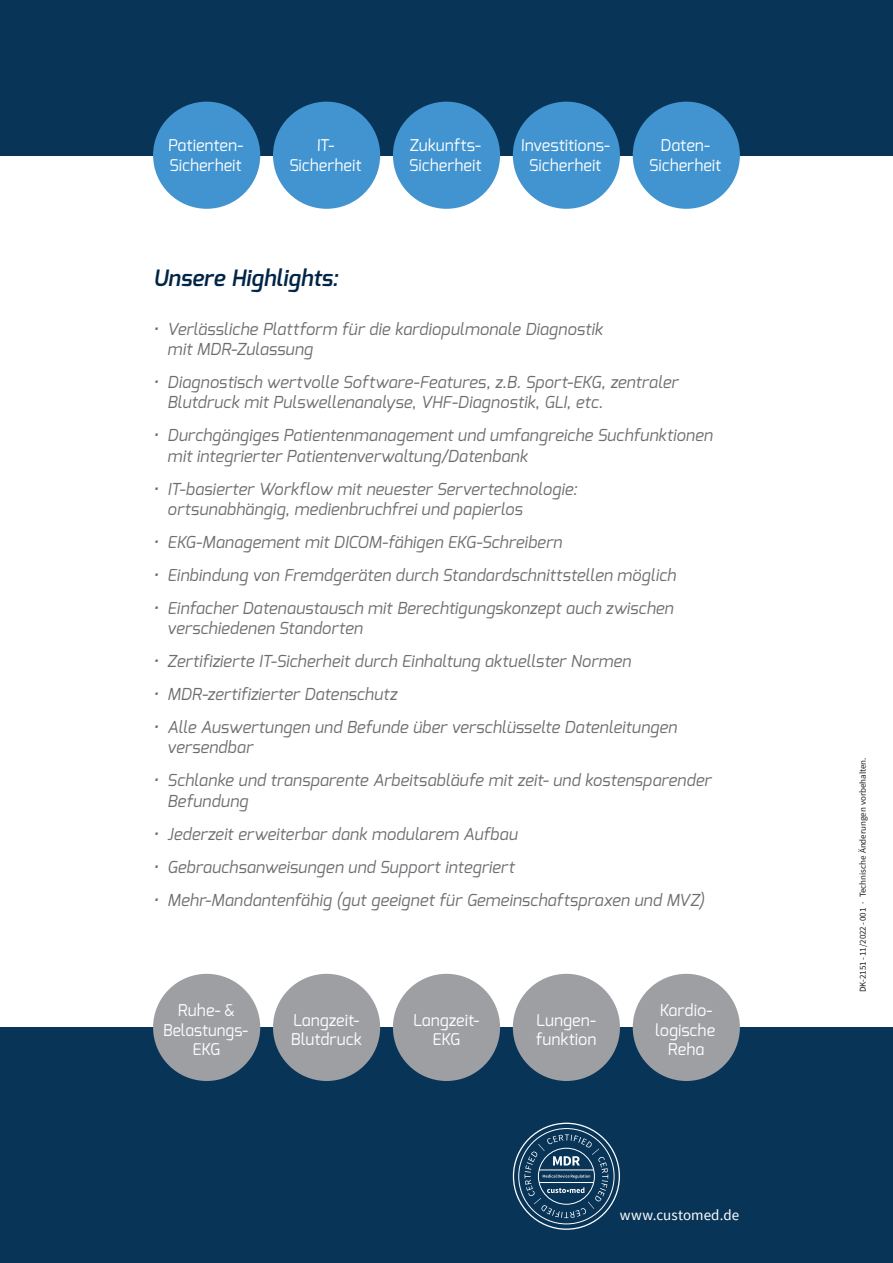
<style>
.page{position:relative;width:893px;height:1263px;background:#fff}
.page>*{position:absolute;margin:0;border:0;box-sizing:border-box;transform-origin:0 0}
.t1{font:italic 600 22.5px "Exo";letter-spacing:.005em;color:#022546}
.t2{font:italic 16.5px/20.2px "Exo";letter-spacing:.005em;color:#6c6d70}
.t3{font:italic 16.2px/19.8px "Exo";letter-spacing:.005em;color:#fff;text-align:center}
.t4{font:15px "Source Sans Pro";letter-spacing:.005em;color:#fff}
.t5{font:9px "Source Sans Pro";color:#231f20}
</style>
<div class="page">
<div style="left:0;top:0;width:893px;height:155px;background:#083458"></div>
<div style="left:0;top:1027px;width:893px;height:236px;background:#083458"></div>
<svg style="left:525px;top:1134px;width:83px;height:84px"></svg>
<div style="left:153px;top:102px;width:107px;height:107px;background:#4194d0;border-radius:50%"></div>
<div style="left:273px;top:102px;width:107px;height:107px;background:#4194d0;border-radius:50%"></div>
<div style="left:393px;top:102px;width:107px;height:107px;background:#4194d0;border-radius:50%"></div>
<div style="left:513px;top:102px;width:107px;height:107px;background:#4194d0;border-radius:50%"></div>
<div style="left:633px;top:102px;width:107px;height:107px;background:#4194d0;border-radius:50%"></div>
<div style="left:153px;top:974px;width:107px;height:107px;background:#9d9fa2;border-radius:50%"></div>
<div style="left:273px;top:974px;width:107px;height:107px;background:#9d9fa2;border-radius:50%"></div>
<div style="left:393px;top:974px;width:107px;height:107px;background:#9d9fa2;border-radius:50%"></div>
<div style="left:513px;top:974px;width:107px;height:107px;background:#9d9fa2;border-radius:50%"></div>
<div style="left:633px;top:974px;width:107px;height:107px;background:#9d9fa2;border-radius:50%"></div>
<p class="t3" style="left:168px;top:135px;width:79px;text-align:left">Patienten-<br>Sicherheit</p>
<p class="t3" style="left:289px;top:135px;width:74px">IT-<br>Sicherheit</p>
<p class="t3" style="left:409px;top:135px;width:76px;text-align:left">Zukunfts-<br>Sicherheit</p>
<p class="t3" style="left:521px;top:135px;width:93px">Investitions-<br>Sicherheit</p>
<p class="t3" style="left:649px;top:135px;width:74px">Daten-<br>Sicherheit</p>
<h1 class="t1" style="left:153px;top:264px;width:187px">Unsere Highlights:</h1>
<p class="t2" style="left:167px;top:319px;width:437px;text-indent:-14px">• Verlässliche Plattform für die kardiopulmonale Diagnostik mit MDR-Zulassung</p>
<p class="t2" style="left:167px;top:372px;width:512px;text-indent:-14px">• Diagnostisch wertvolle Software-Features, z.B. Sport-EKG, zentraler<br>Blutdruck mit Pulswellenanalyse, VHF-Diagnostik, GLI, etc.</p>
<p class="t2" style="left:167px;top:425px;width:547px;text-indent:-14px">• Durchgängiges Patientenmanagement und umfangreiche Suchfunktionen mit integrierter Patientenverwaltung/Datenbank</p>
<p class="t2" style="left:167px;top:479px;width:411px;text-indent:-14px">• IT-basierter Workflow mit neuester Servertechnologie: ortsunabhängig, medienbruchfrei und papierlos</p>
<p class="t2" style="left:153px;top:532px;width:410px">• EKG-Management mit DICOM-fähigen EKG-Schreibern</p>
<p class="t2" style="left:153px;top:565px;width:524px">• Einbindung von Fremdgeräten durch Standardschnittstellen möglich</p>
<p class="t2" style="left:167px;top:598px;width:507px;text-indent:-14px">• Einfacher Datenaustausch mit Berechtigungskonzept auch zwischen verschiedenen Standorten</p>
<p class="t2" style="left:153px;top:651px;width:479px">• Zertifizierte IT-Sicherheit durch Einhaltung aktuellster Normen</p>
<p class="t2" style="left:153px;top:684px;width:245px">• MDR-zertifizierter Datenschutz</p>
<p class="t2" style="left:167px;top:717px;width:511px;text-indent:-14px">• Alle Auswertungen und Befunde über verschlüsselte Datenleitungen versendbar</p>
<p class="t2" style="left:167px;top:770px;width:545px;text-indent:-14px">• Schlanke und transparente Arbeitsabläufe mit zeit- und kostensparender<br>Befundung</p>
<p class="t2" style="left:153px;top:823px;width:366px">• Jederzeit erweiterbar dank modularem Aufbau</p>
<p class="t2" style="left:153px;top:856px;width:363px">• Gebrauchsanweisungen und Support integriert</p>
<p class="t2" style="left:153px;top:889px;width:553px">• Mehr-Mandantenfähig (gut geeignet für Gemeinschaftspraxen und MVZ)</p>
<p class="t3" style="left:163px;top:1000px;width:89px">Ruhe- &amp;<br>Belastungs-<br>EKG</p>
<p class="t3" style="left:291px;top:1010px;width:73px;text-align:left">Langzeit-<br>Blutdruck</p>
<p class="t3" style="left:413px;top:1010px;width:70px">Langzeit-<br>EKG</p>
<p class="t3" style="left:536px;top:1010px;width:65px;text-align:left">Lungen&shy;funktion</p>
<p class="t3" style="left:655px;top:1000px;width:64px">Kardio&shy;logische<br>Reha</p>
<p class="t4" style="left:620px;top:1205px;width:121px">www.customed.de</p>
<p class="t5" style="left:857px;top:992px;width:236px;rotate:-90deg">DK-2151 - 11/2022 - 001 · Technische Änderungen vorbehalten.</p>
</div>
